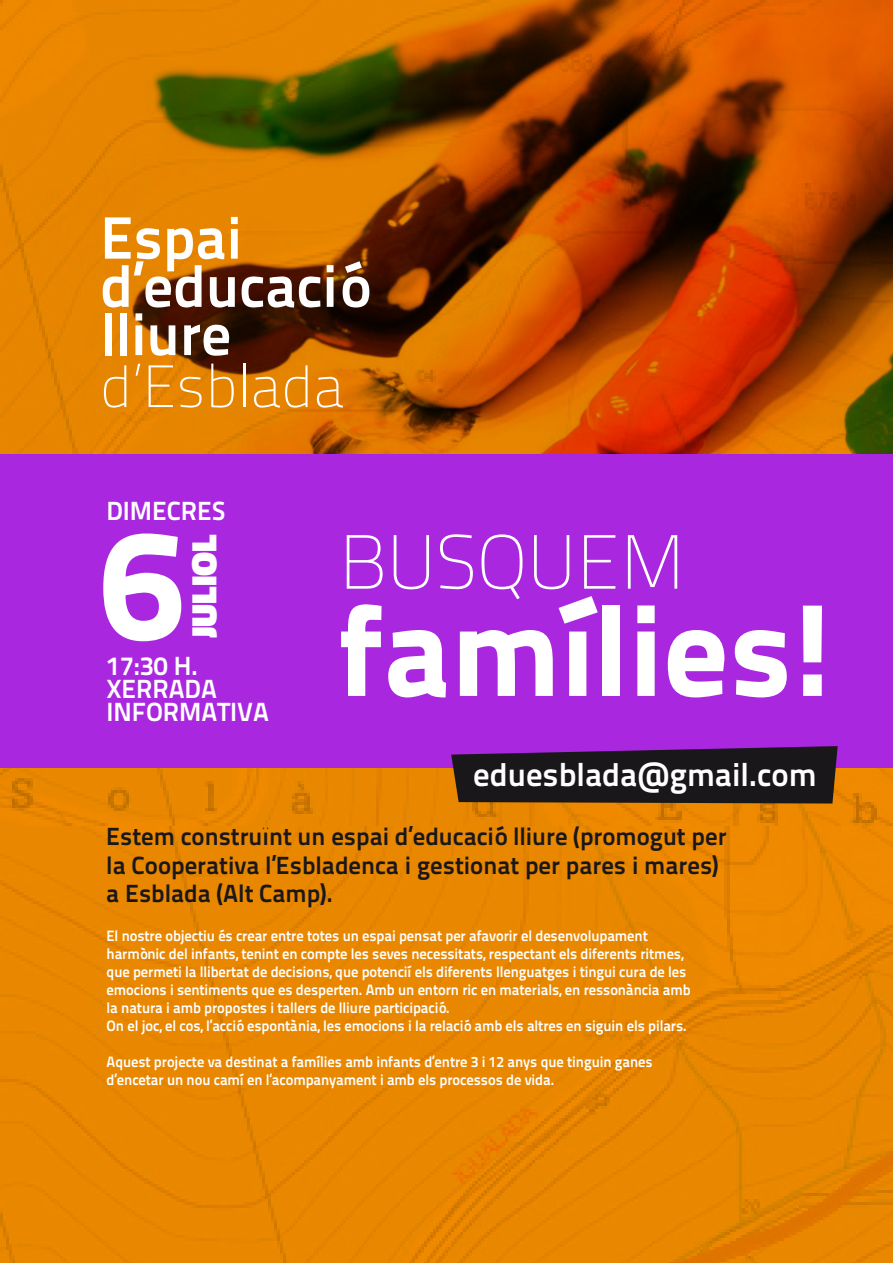
<style>
.page{position:relative;width:893px;height:1263px;background:#fff}
.page>*{position:absolute;margin:0;border:0;box-sizing:border-box;transform-origin:0 0}
.t1{font:157.5px "Titillium Text 15 L 999 wt";color:#fff}
.t2{font:129px "Titillium Text 15 L 999 wt";color:#fff}
.t3{font:76.5px "Titillium Text 15 L 1 wt";color:#fff}
.t4{font:59.55px/48.2px "Titillium Text 15 L 800 wt";color:#fff}
.t5{font:59.55px "Titillium Text 15 L 1 wt";color:#fff}
.t6{font:900 35.85px "Titillium Web";color:#fff}
.t7{font:32.7px "Titillium Text 15 L 800 wt";color:#fff}
.t8{font:26.25px/23.1px "Titillium Text 15 L 800 wt";color:#fff}
.t9{font:24.75px/28.3px "Titillium Text 15 L 800 wt";color:#1a171b}
.t10{font:15px/18px "Titillium Text 15 L 800 wt";letter-spacing:-.005em;color:#fff}
</style>
<div class="page">
<img style="left:0;top:768px;width:893px;height:495px">
<img style="left:0;top:0;width:893px;height:454px">
<div style="left:0;top:454px;width:893px;height:314px;background:#aa27e0"></div>
<svg style="left:451px;top:746px;width:387px;height:57px;background:#291a29"></svg>
<h3 class="t4" style="left:100px;top:213px;width:271px">Espai d’educació lliure</h3>
<h3 class="t5" style="left:100px;top:351px;width:246px">d’Esblada</h3>
<h3 class="t8" style="left:106px;top:499px;width:121px">DIMECRES</h3>
<h1 class="t1" style="left:100px;top:486px;width:85px">6</h1>
<h3 class="t6" style="left:178px;top:638px;width:106px;rotate:-90deg">JULIOL</h3>
<h3 class="t8" style="left:106px;top:654px;width:164px">17:30 H.<br>XERRADA<br>INFORMATIVA</h3>
<h3 class="t3" style="left:339px;top:517px;width:348px">BUSQUEM</h3>
<h2 class="t2" style="left:339px;top:570px;width:508px">famílies!</h2>
<h3 class="t7" style="left:473px;top:754px;width:345px">eduesblada@gmail.com</h3>
<h3 class="t9" style="left:106px;top:822px;width:622px">Estem construïnt un espai d’educació lliure (promogut per la Cooperativa l’Esbladenca i gestionat per pares i mares) a Esblada (Alt Camp).</h3>
<p class="t10" style="left:107px;top:926px;width:585px">El nostre objectiu és crear entre totes un espai pensat per afavorir el desenvolupament harmònic del infants, tenint en compte les seves necessitats, respectant els diferents ritmes, que permeti la llibertat de decisions, que potencií els diferents llenguatges i tingui cura de les emocions i sentiments que es desperten. Amb un entorn ric en materials, en ressonància amb la natura i amb propostes i tallers de lliure participació.<br>On el joc, el cos, l’acció espontània, les emocions i la relació amb els altres en siguin els pilars.</p>
<p class="t10" style="left:107px;top:1052px;width:548px">Aquest projecte va destinat a famílies amb infants d’entre 3 i 12 anys que tinguin ganes d’encetar un nou camí en l’acompanyament i amb els processos de vida.</p>
</div>
